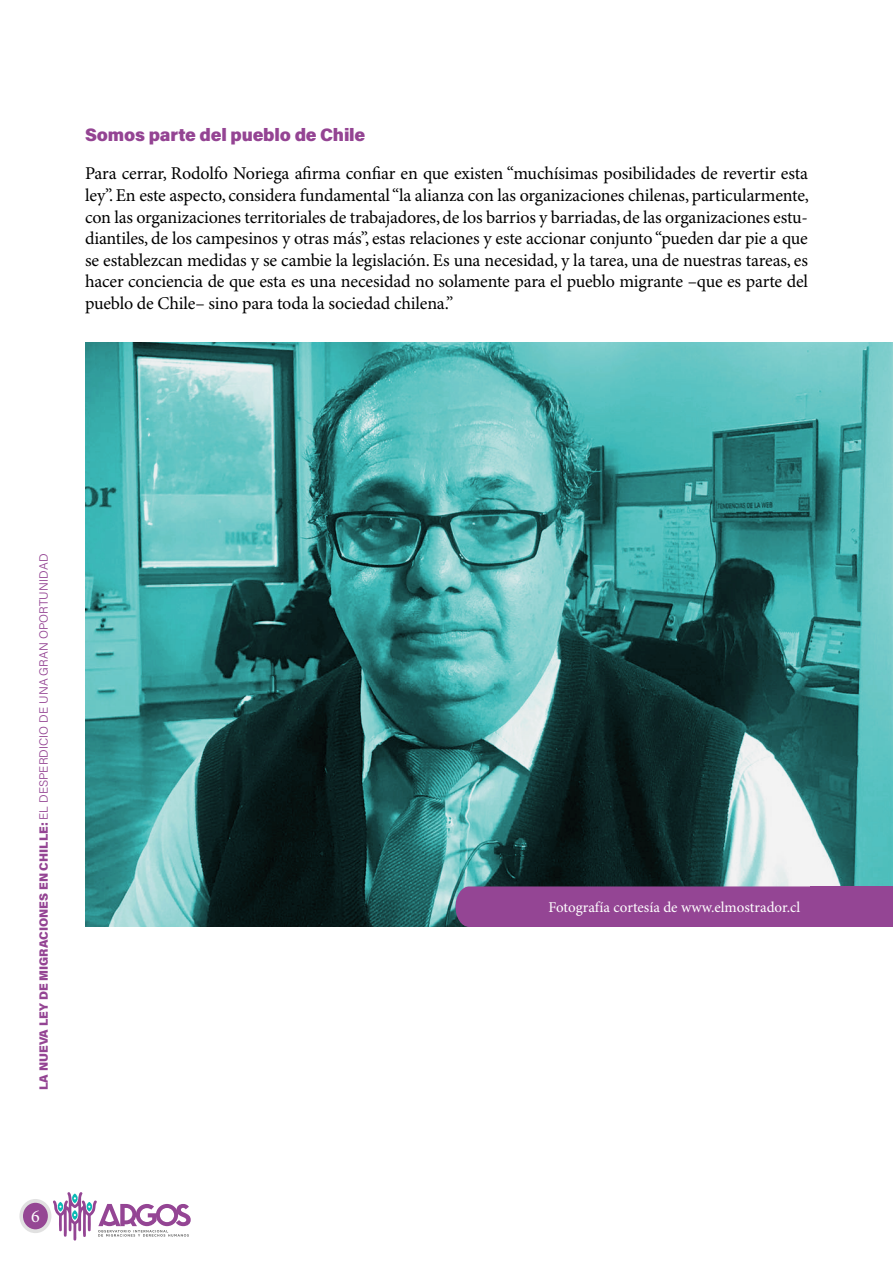
<style>
.page{position:relative;width:893px;height:1263px;background:#fff}
.page>*{position:absolute;margin:0;border:0;box-sizing:border-box;transform-origin:0 0}
.t1{font:18px/21.6px "Minion Pro";letter-spacing:-.01em;color:#000;text-align:justify}
.t2{font:18px "Acumin Variable Concept";letter-spacing:.075em;color:#944493}
.t3{font:18px "Minion Pro";color:#fff}
.t4{font:15px "Minion Pro";color:#fff}
.t5{font:12px "Acumin Variable Concept";letter-spacing:.01em;color:#944493}
</style>
<div class="page">
<svg style="left:19px;top:1199px;width:32px;height:34px"></svg>
<div style="left:23px;top:1203px;width:25px;height:26px;background:#954794;border-radius:50%"></div>
<svg style="left:53px;top:1192px;width:138px;height:48px"></svg>
<img style="left:85px;top:342px;width:808px;height:585px">
<div style="left:455px;top:886px;width:356px;height:41px;background:#944594"></div>
<div style="left:811px;top:886px;width:82px;height:41px;background:#944594"></div>
<p class="t2" style="left:85px;top:122px;width:280px">Somos parte del pueblo de Chile</p>
<p class="t1" style="left:85px;top:164px;width:725px">Para cerrar, Rodolfo Noriega afirma confiar en que existen “muchísimas posibilidades de revertir esta ley”. En este aspecto, considera fundamental “la alianza con las organizaciones chilenas, particularmente, con las organizaciones territoriales de trabajadores, de los barrios y barriadas, de las organizaciones estu&shy;diantiles, de los campesinos y otras más”, estas relaciones y este accionar conjunto “pueden dar pie a que se establezcan medidas y se cambie la legislación. Es una necesidad, y la tarea, una de nuestras tareas, es hacer conciencia de que esta es una necesidad no solamente para el pueblo migrante –que es parte del pueblo de Chile– sino para toda la sociedad chilena.”</p>
<p class="t5" style="left:35px;top:1090px;width:538px;rotate:-90deg">LA NUEVA LEY DE MIGRACIONES EN CHILLE: EL DESPERDICIO DE UNA GRAN OPORTUNIDAD</p>
<p class="t3" style="left:31px;top:1205px;width:10px">6</p>
<p class="t4" style="left:548px;top:898px;width:253px">Fotografía cortesía de www.elmostrador.cl</p>
</div>
